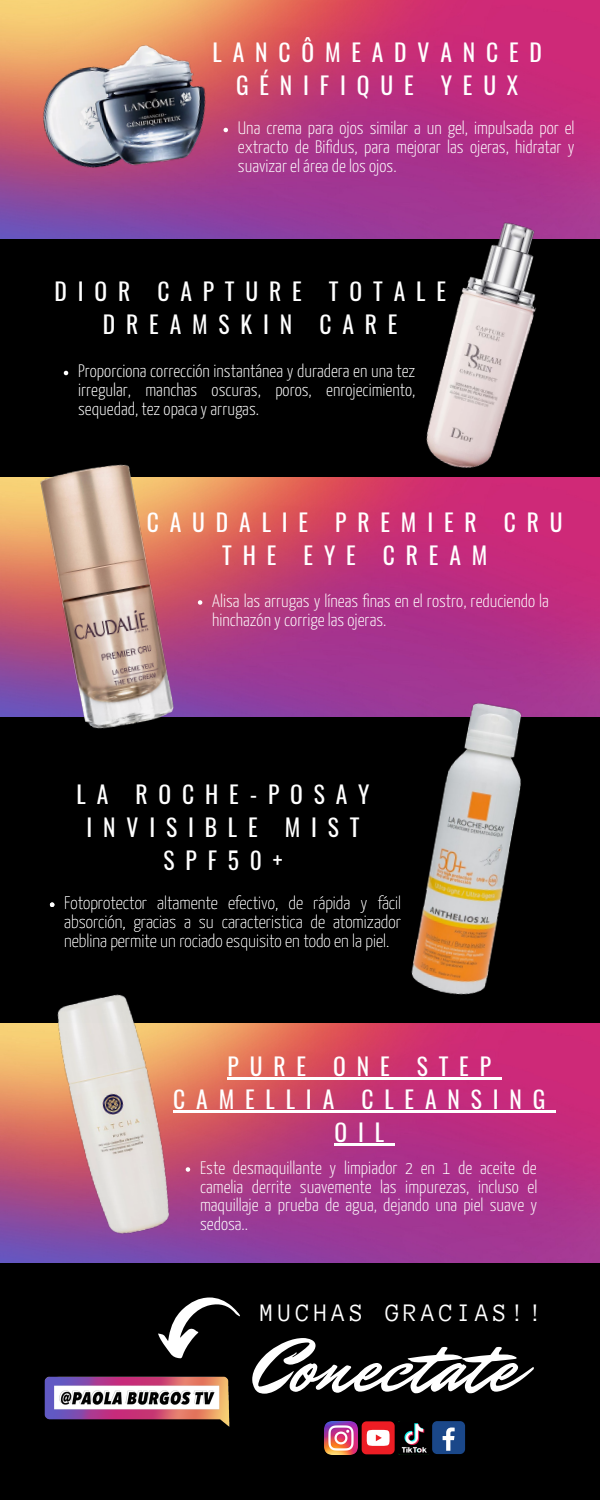
<style>
.page{position:relative;width:600px;height:1500px;background:#000}
.page>*{position:absolute;margin:0;border:0;box-sizing:border-box;transform-origin:0 0}
.t1{font:77.3px "Mr Dafoe";color:#fff}
.t2{font:25.8px "Anonymous Pro";letter-spacing:.15em;color:#fff}
.t3{font:23.6px/33px "Oswald";letter-spacing:.46em;color:#fff;text-align:center}
.t4{font:300 18px/18.8px "Yanone Kaffeesatz";color:#fff;text-align:justify}
.t5{font:200 18px/18.8px "Yanone Kaffeesatz";color:#fff;text-align:justify}
</style>
<div class="page">
<img style="left:0;top:0;width:600px;height:238px">
<img style="left:0;top:478px;width:600px;height:238px">
<img style="left:271px;top:1024px;width:329px;height:238px">
<img style="left:25px;top:21px;width:201px;height:179px">
<img style="left:389px;top:202px;width:194px;height:288px">
<img style="left:20px;top:464px;width:176px;height:265px">
<img style="left:384px;top:665px;width:185px;height:330px">
<img style="left:0;top:994px;width:271px;height:269px">
<img style="left:44px;top:1358px;width:186px;height:69px">
<svg style="left:158px;top:1298px;width:82px;height:60px"></svg>
<img style="left:324px;top:1421px;width:33px;height:33px">
<svg style="left:362px;top:1421px;width:33px;height:33px"></svg>
<img style="left:398px;top:1421px;width:31px;height:34px">
<div style="left:432px;top:1421px;width:33px;height:33px;background:#1a4789;border-radius:5px"></div>
<svg style="left:443px;top:1428px;width:12px;height:23px"></svg>
<hr style="left:228px;top:1078px;width:274px;height:2px;background:#fff">
<hr style="left:173px;top:1111px;width:383px;height:2px;background:#fff">
<hr style="left:335px;top:1144px;width:60px;height:2px;background:#fff">
<svg style="left:186px;top:1167px;width:4px;height:5px"></svg>
<svg style="left:224px;top:128px;width:4px;height:4px"></svg>
<svg style="left:64px;top:371px;width:4px;height:4px"></svg>
<svg style="left:198px;top:600px;width:4px;height:5px"></svg>
<svg style="left:50px;top:902px;width:4px;height:5px"></svg>
<h3 class="t3" style="left:212px;top:35px;width:331px">LANCÔMEADVANCED<br>GÉNIFIQUE YEUX</h3>
<p class="t4" style="left:238px;top:118px;width:338px">Una crema para ojos similar a un gel, impulsada por el extracto de Bifidus, para mejorar las ojeras, hidratar y suavizar el área de los ojos.</p>
<h3 class="t3" style="left:54px;top:274px;width:393px">DIOR CAPTURE TOTALE<br>DREAMSKIN CARE</h3>
<p class="t4" style="left:78px;top:361px;width:339px">Proporciona corrección instantánea y duradera en una tez irregular, manchas oscuras, poros, enrojecimiento, sequedad, tez opaca y arrugas.</p>
<h3 class="t3" style="left:147px;top:505px;width:417px">CAUDALIE PREMIER CRU<br>THE EYE CREAM</h3>
<p class="t4" style="left:212px;top:591px;width:338px">Alisa las arrugas y líneas finas en el rostro, reduciendo la hinchazón y corrige las ojeras.</p>
<h3 class="t3" style="left:77px;top:777px;width:294px">LA ROCHE-POSAY<br>INVISIBLE MIST<br>SPF50+</h3>
<p class="t5" style="left:64px;top:893px;width:338px">Fotoprotector altamente efectivo, de rápida y fácil absorción, gracias a su caracteristica de atomizador neblina permite un rociado esquisito en todo en la piel.</p>
<h3 class="t3" style="left:173px;top:1049px;width:374px">PURE ONE STEP<br>CAMELLIA CLEANSING<br>OIL</h3>
<p class="t4" style="left:200px;top:1158px;width:339px">Este desmaquillante y limpiador 2 en 1 de aceite de camelia derrite suavemente las impurezas, incluso el maquillaje a prueba de agua, dejando una piel suave y sedosa..</p>
<h2 class="t2" style="left:260px;top:1300px;width:284px">MUCHAS GRACIAS!!</h2>
<h1 class="t1" style="left:252px;top:1314px;width:266px">Conectate</h1>
</div>
